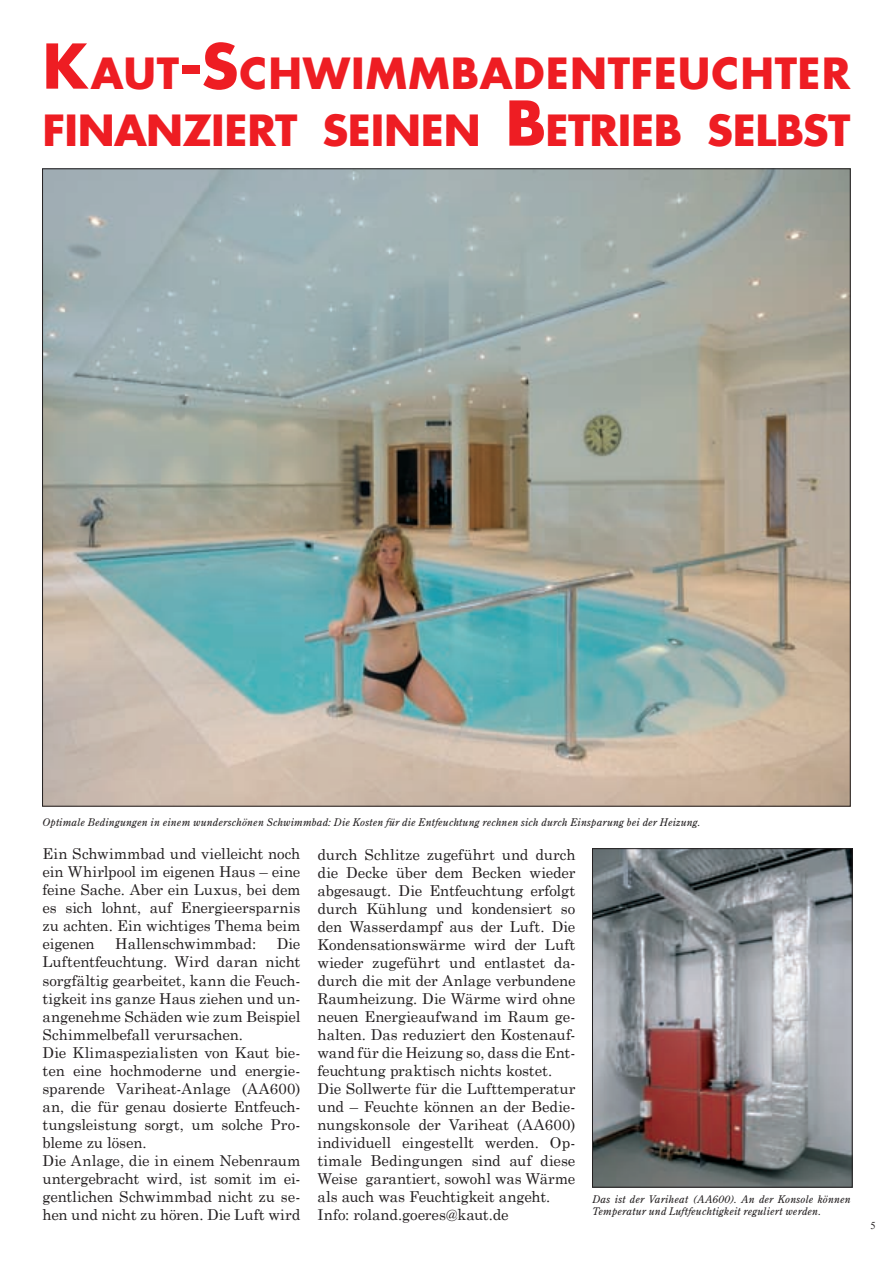
<style>
.page{position:relative;width:893px;height:1263px;background:#fff}
.page>*{position:absolute;margin:0;border:0;box-sizing:border-box;transform-origin:0 0}
.t1{font:700 42px/57px "Futura";letter-spacing:-.005em;color:#ee1d23}
.t2{font:15px/18px "Century Schoolbook";letter-spacing:-.005em;color:#231f20}
.t3{font:italic 10.5px/12.6px "Century Old Style Std";letter-spacing:.02em;color:#231f20}
.t4{font:10.5px "Times New Roman";color:#231f20}
.s1{font-size:60px}
</style>
<div class="page">
<img style="left:594px;top:850px;width:256px;height:335px">
<div style="left:592px;top:848px;width:260px;height:339px;border:1px solid #231f20"></div>
<img style="left:44px;top:171px;width:804px;height:633px">
<h1 class="t1" style="left:43px;top:43px;width:809px"><span class="s1">K</span>AUT<span class="s1">-S</span>CHWIMMBADENTFEUCHTER<br>FINANZIERT SEINEN <span class="s1">B</span>ETRIEB SELBST</h1>
<p class="t3" style="left:43px;top:816px;width:660px">Optimale Bedingungen in einem wunderschönen Schwimmbad: Die Kosten für die Entfeuchtung rechnen sich durch Einsparung bei der Heizung.</p>
<p class="t2" style="left:43px;top:844px;width:259px;text-align:justify">Ein Schwimmbad und vielleicht noch ein Whirlpool im eigenen Haus – eine feine Sache. Aber ein Luxus, bei dem es sich lohnt, auf Energieersparnis zu achten. Ein wichtiges Thema beim eigenen</p>
<p class="t2" style="left:43px;top:934px;width:259px;text-indent:234px">Die<br>Luftentfeuchtung. Wird daran nicht sorgfältig gearbeitet, kann die Feuch&shy;tigkeit ins ganze Haus ziehen und un&shy;angenehme Schäden wie zum Beispiel<br>Schimmelbefall verursachen.<br>Die Klimaspezialisten von Kaut bie&shy;ten eine hochmoderne und energie&shy;sparende Variheat-Anlage (AA600) an, die für genau dosierte Entfeuch&shy;tungsleistung sorgt, um solche Pro&shy;bleme zu lösen.<br>Die Anlage, die in einem Nebenraum untergebracht wird, ist somit im ei&shy;gentlichen Schwimmbad nicht zu se&shy;hen und nicht zu hören. Die Luft wird</p>
<p class="t2" style="left:115px;top:934px;width:143px">Hallenschwimmbad:</p>
<p class="t2" style="left:317px;top:844px;width:259px">durch Schlitze zugeführt und durch die Decke über dem Becken wieder abgesaugt. Die Entfeuchtung erfolgt durch Kühlung und kondensiert so den Wasserdampf aus der Luft. Die Kondensationswärme wird der Luft wieder zugeführt und entlastet da&shy;durch die mit der Anlage verbundene Raumheizung. Die Wärme wird ohne neuen Energieaufwand im Raum ge&shy;halten. Das reduziert den Kostenauf&shy;wand für die Heizung so, dass die Ent&shy;feuchtung praktisch nichts kostet.<br>Die Sollwerte für die Lufttemperatur und – Feuchte können an der Bedie&shy;nungskonsole der Variheat (AA600) individuell eingestellt werden. Op&shy;timale Bedingungen sind auf diese Weise garantiert, sowohl was Wärme als auch was Feuchtigkeit angeht.<br>Info: roland.goeres@kaut.de</p>
<p class="t3" style="left:592px;top:1192px;width:260px">Das ist der Variheat (AA600). An der Konsole können<br>Temperatur und Luftfeuchtigkeit reguliert werden.</p>
<p class="t4" style="left:870px;top:1218px;width:7px">5</p>
</div>
